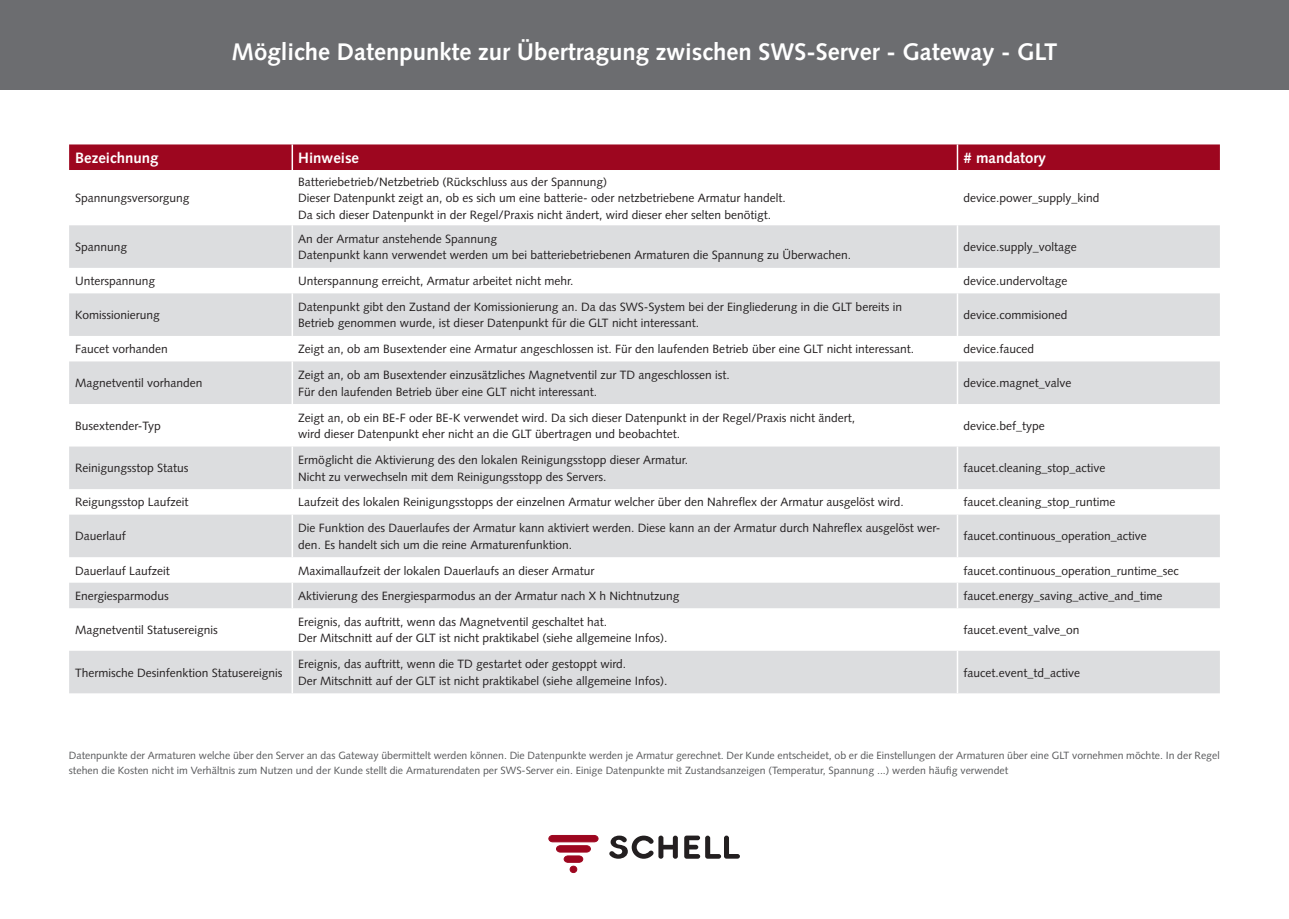
<style>
.page{position:relative;width:1289px;height:919px;background:#fff}
.page>*{position:absolute;margin:0;border:0;box-sizing:border-box;transform-origin:0 0}
.t1{font:700 24px "Syntax";color:#fff}
.t2{font:700 15px "Syntax";color:#fff}
.t3{font:12px/16.5px "Syntax";color:#231f20}
.t4{font:10.5px/15px "Syntax";color:#57585a}
</style>
<div class="page">
<svg style="left:549px;top:835px;width:49px;height:37px"></svg>
<div style="left:570px;top:866px;width:7px;height:6px;border:1px solid #9d061f;border-radius:3px"></div>
<svg style="left:609px;top:835px;width:69px;height:23px"></svg>
<svg style="left:684px;top:835px;width:56px;height:23px"></svg>
<div style="left:69px;top:144px;width:1150px;height:26px;background:#9d061f"></div>
<svg style="left:69px;top:225px;width:1150px;height:468px;fill:#dcdddf"></svg>
<hr style="left:291px;top:144px;width:2px;height:26px;background:#fff">
<hr style="left:956px;top:144px;width:2px;height:26px;background:#fff">
<hr style="left:291px;top:225px;width:2px;height:43px;background:#fff">
<hr style="left:291px;top:293px;width:2px;height:43px;background:#fff">
<hr style="left:291px;top:361px;width:2px;height:43px;background:#fff">
<hr style="left:291px;top:446px;width:2px;height:43px;background:#fff">
<hr style="left:291px;top:514px;width:2px;height:43px;background:#fff">
<hr style="left:291px;top:582px;width:2px;height:26px;background:#fff">
<hr style="left:291px;top:650px;width:2px;height:43px;background:#fff">
<hr style="left:956px;top:225px;width:2px;height:43px;background:#fff">
<hr style="left:956px;top:293px;width:2px;height:43px;background:#fff">
<hr style="left:956px;top:361px;width:2px;height:43px;background:#fff">
<hr style="left:956px;top:446px;width:2px;height:43px;background:#fff">
<hr style="left:956px;top:514px;width:2px;height:43px;background:#fff">
<hr style="left:956px;top:582px;width:2px;height:26px;background:#fff">
<hr style="left:956px;top:650px;width:2px;height:43px;background:#fff">
<div style="left:0;top:0;width:1288px;height:89px;background:#6c6d70"></div>
<h1 class="t1" style="left:231px;top:38px;width:827px">Mögliche Datenpunkte zur Übertragung zwischen SWS-Server - Gateway - GLT</h1>
<p class="t2" style="left:75px;top:149px;width:85px">Bezeichnung</p>
<p class="t2" style="left:298px;top:149px;width:62px">Hinweise</p>
<p class="t2" style="left:963px;top:149px;width:84px"># mandatory</p>
<p class="t3" style="left:75px;top:190px;width:116px">Spannungsversorgung</p>
<p class="t3" style="left:298px;top:173px;width:489px">Batteriebetrieb/Netzbetrieb (Rückschluss aus der Spannung)<br>Dieser Datenpunkt zeigt an, ob es sich um eine batterie- oder netzbetriebene Armatur handelt.<br>Da sich dieser Datenpunkt in der Regel/Praxis nicht ändert, wird dieser eher selten benötigt.</p>
<p class="t3" style="left:963px;top:190px;width:138px">device.power_supply_kind</p>
<p class="t3" style="left:75px;top:239px;width:54px">Spannung</p>
<p class="t3" style="left:298px;top:230px;width:554px">An der Armatur anstehende Spannung<br>Datenpunkt kann verwendet werden um bei batteriebetriebenen Armaturen die Spannung zu Überwachen.</p>
<p class="t3" style="left:963px;top:239px;width:115px">device.supply_voltage</p>
<p class="t3" style="left:75px;top:273px;width:82px">Unterspannung</p>
<p class="t3" style="left:298px;top:273px;width:276px">Unterspannung erreicht, Armatur arbeitet nicht mehr.</p>
<p class="t3" style="left:963px;top:273px;width:106px">device.undervoltage</p>
<p class="t3" style="left:75px;top:307px;width:86px">Komissionierung</p>
<p class="t3" style="left:298px;top:298px;width:605px">Datenpunkt gibt den Zustand der Komissionierung an. Da das SWS-System bei der Eingliederung in die GLT bereits in<br>Betrieb genommen wurde, ist dieser Datenpunkt für die GLT nicht interessant.</p>
<p class="t3" style="left:963px;top:307px;width:106px">device.commisioned</p>
<p class="t3" style="left:75px;top:341px;width:94px">Faucet vorhanden</p>
<p class="t3" style="left:298px;top:341px;width:617px">Zeigt an, ob am Busextender eine Armatur angeschlossen ist. Für den laufenden Betrieb über eine GLT nicht interessant.</p>
<p class="t3" style="left:963px;top:341px;width:72px">device.fauced</p>
<p class="t3" style="left:75px;top:375px;width:129px">Magnetventil vorhanden</p>
<p class="t3" style="left:298px;top:366px;width:433px">Zeigt an, ob am Busextender einzusätzliches Magnetventil zur TD angeschlossen ist.<br>Für den laufenden Betrieb über eine GLT nicht interessant.</p>
<p class="t3" style="left:963px;top:375px;width:110px">device.magnet_valve</p>
<p class="t3" style="left:75px;top:417px;width:87px">Busextender-Typ</p>
<p class="t3" style="left:298px;top:409px;width:558px">Zeigt an, ob ein BE-F oder BE-K verwendet wird. Da sich dieser Datenpunkt in der Regel/Praxis nicht ändert, wird dieser Datenpunkt eher nicht an die GLT übertragen und beobachtet.</p>
<p class="t3" style="left:963px;top:417px;width:83px">device.bef_type</p>
<p class="t3" style="left:75px;top:460px;width:115px">Reinigungsstop Status</p>
<p class="t3" style="left:298px;top:451px;width:391px">Ermöglicht die Aktivierung des den lokalen Reinigungsstopp dieser Armatur.<br>Nicht zu verwechseln mit dem Reinigungsstopp des Servers.</p>
<p class="t3" style="left:963px;top:460px;width:143px">faucet.cleaning_stop_active</p>
<p class="t3" style="left:75px;top:494px;width:115px">Reigungsstop Laufzeit</p>
<p class="t3" style="left:298px;top:494px;width:607px">Laufzeit des lokalen Reinigungsstopps der einzelnen Armatur welcher über den Nahreflex der Armatur ausgelöst wird.</p>
<p class="t3" style="left:963px;top:494px;width:154px">faucet.cleaning_stop_runtime</p>
<p class="t3" style="left:75px;top:528px;width:52px">Dauerlauf</p>
<p class="t3" style="left:298px;top:520px;width:643px">Die Funktion des Dauerlaufes der Armatur kann aktiviert werden. Diese kann an der Armatur durch Nahreflex ausgelöst wer&shy;den. Es handelt sich um die reine Armaturenfunktion.</p>
<p class="t3" style="left:963px;top:528px;width:185px">faucet.continuous_operation_active</p>
<p class="t3" style="left:75px;top:562px;width:96px">Dauerlauf Laufzeit</p>
<p class="t3" style="left:298px;top:562px;width:298px">Maximallaufzeit der lokalen Dauerlaufs an dieser Armatur</p>
<p class="t3" style="left:963px;top:562px;width:217px">faucet.continuous_operation_runtime_sec</p>
<p class="t3" style="left:75px;top:587px;width:95px">Energiesparmodus</p>
<p class="t3" style="left:298px;top:587px;width:383px">Aktivierung des Energiesparmodus an der Armatur nach X h Nichtnutzung</p>
<p class="t3" style="left:963px;top:587px;width:201px">faucet.energy_saving_active_and_time</p>
<p class="t3" style="left:75px;top:621px;width:144px">Magnetventil Statusereignis</p>
<p class="t3" style="left:298px;top:613px;width:370px">Ereignis, das auftritt, wenn das Magnetventil geschaltet hat.<br>Der Mitschnitt auf der GLT ist nicht praktikabel (siehe allgemeine Infos).</p>
<p class="t3" style="left:963px;top:621px;width:118px">faucet.event_valve_on</p>
<p class="t3" style="left:75px;top:664px;width:209px">Thermische Desinfenktion Statusereignis</p>
<p class="t3" style="left:298px;top:656px;width:370px">Ereignis, das auftritt, wenn die TD gestartet oder gestoppt wird.<br>Der Mitschnitt auf der GLT ist nicht praktikabel (siehe allgemeine Infos).</p>
<p class="t3" style="left:963px;top:664px;width:118px">faucet.event_td_active</p>
<p class="t4" style="left:69px;top:748px;width:1152px">Datenpunkte der Armaturen welche über den Server an das Gateway übermittelt werden können. Die Datenpunkte werden je Armatur gerechnet. Der Kunde entscheidet, ob er die Einstellungen der Armaturen über eine GLT vornehmen möchte. In der Regel stehen die Kosten nicht im Verhältnis zum Nutzen und der Kunde stellt die Armaturendaten per SWS-Server ein. Einige Datenpunkte mit Zustandsanzeigen (Temperatur, Spannung ...) werden häufig verwendet</p>
</div>
